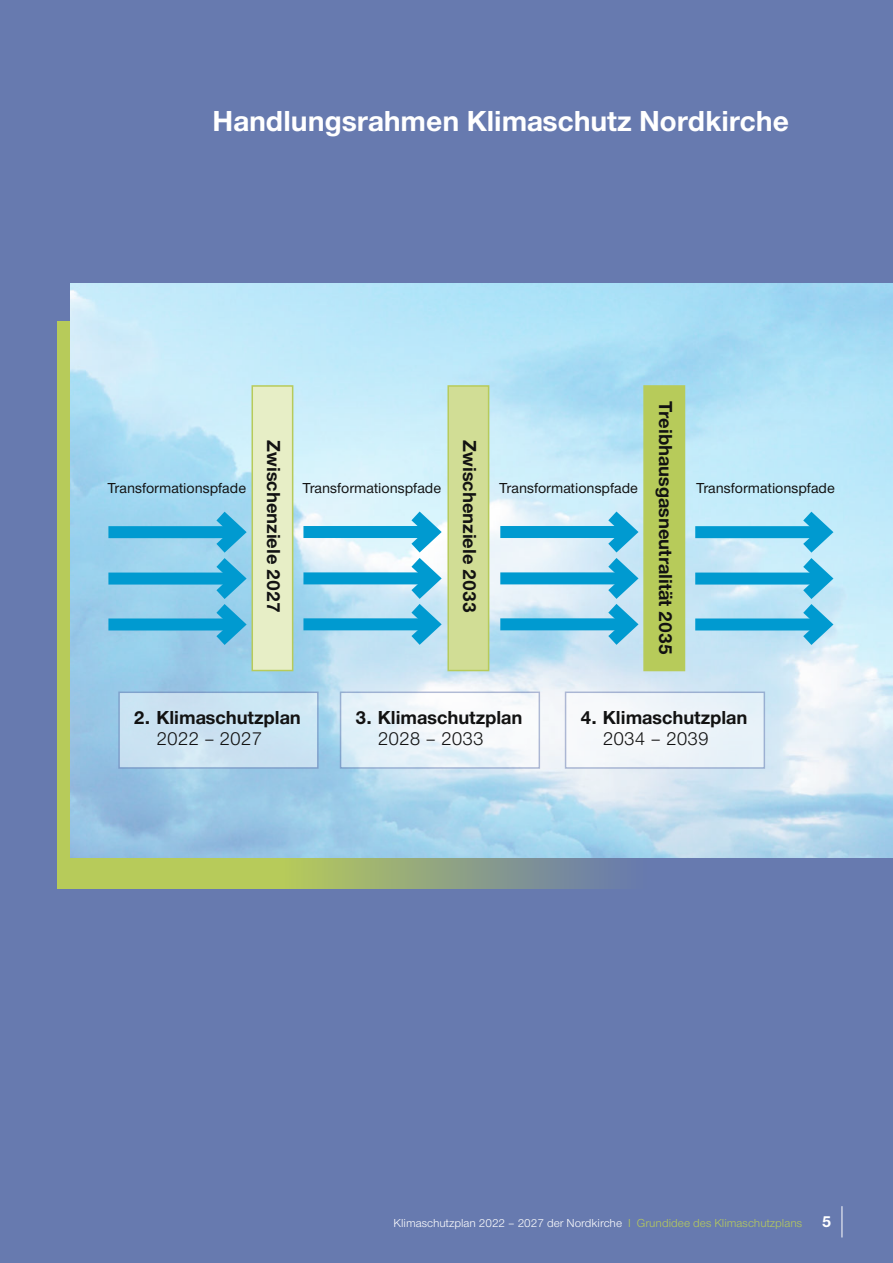
<style>
.page{position:relative;width:893px;height:1263px;background:#677aaf}
.page>*{position:absolute;margin:0;border:0;box-sizing:border-box;transform-origin:0 0}
.t1{font:700 30px "Nordelbica";color:#fff}
.t2{font:700 19.5px "Nordelbica";color:#121212}
.t3{font:19.5px "Nordelbica";color:#121212}
.t4{font:500 15px "Nordelbica";color:#121212}
.t5{font:12px "Nordelbica";color:#fff}
.s1{color:#b7cb5a}
.s2{font-weight:700;font-size:16.5px}
</style>
<div class="page">
<hr style="left:842px;top:1206px;width:1px;height:31px;background:#fff">
<svg style="left:57px;top:321px;width:537px;height:568px;background:#a8bb69"></svg>
<img style="left:70px;top:283px;width:823px;height:575px">
<div style="left:118px;top:691px;width:201px;height:78px;background:#cbe3f2;border:2px solid #677aaf"></div>
<svg style="left:340px;top:691px;width:200px;height:78px;background:#e9f1f7"></svg>
<div style="left:565px;top:691px;width:200px;height:78px;background:#eff4f9"></div>
<div style="left:251px;top:385px;width:42px;height:286px;background:#e7eec6;border:2px solid #b7cb5a"></div>
<div style="left:447px;top:385px;width:42px;height:286px;background:#d1dd95;border:2px solid #b7cb5a"></div>
<div style="left:643px;top:385px;width:42px;height:286px;background:#b7cb5a;border:2px solid #b7cb5a"></div>
<div style="left:108px;top:526px;width:130px;height:12px;background:#009ad0"></div>
<div style="left:108px;top:572px;width:130px;height:12px;background:#009ad0"></div>
<div style="left:108px;top:618px;width:130px;height:12px;background:#009ad0"></div>
<svg style="left:204px;top:500px;width:50px;height:146px"></svg>
<div style="left:303px;top:526px;width:130px;height:12px;background:#009ad0"></div>
<div style="left:303px;top:572px;width:130px;height:12px;background:#009ad0"></div>
<div style="left:303px;top:618px;width:130px;height:12px;background:#009ad0"></div>
<svg style="left:399px;top:499px;width:51px;height:147px"></svg>
<div style="left:500px;top:526px;width:130px;height:12px;background:#009ad0"></div>
<div style="left:500px;top:572px;width:130px;height:12px;background:#009ad0"></div>
<div style="left:500px;top:618px;width:130px;height:12px;background:#009ad0"></div>
<svg style="left:595px;top:499px;width:51px;height:147px"></svg>
<div style="left:695px;top:526px;width:130px;height:12px;background:#009ad0"></div>
<div style="left:695px;top:572px;width:130px;height:12px;background:#009ad0"></div>
<div style="left:695px;top:618px;width:130px;height:12px;background:#009ad0"></div>
<svg style="left:790px;top:500px;width:52px;height:146px"></svg>
<h1 class="t1" style="left:213px;top:106px;width:578px">Handlungsrahmen Klimaschutz Nordkirche</h1>
<p class="t2" style="left:675px;top:401px;width:256px;rotate:90deg">Treibhausgasneutralität 2035</p>
<p class="t2" style="left:284px;top:440px;width:174px;rotate:90deg">Zwischenziele 2027</p>
<p class="t2" style="left:480px;top:440px;width:174px;rotate:90deg">Zwischenziele 2033</p>
<p class="t4" style="left:107px;top:483px;width:140px">Transformationspfade</p>
<p class="t4" style="left:499px;top:483px;width:140px">Transformationspfade</p>
<p class="t4" style="left:696px;top:483px;width:140px">Transformationspfade</p>
<p class="t4" style="left:302px;top:483px;width:140px">Transformationspfade</p>
<p class="t2" style="left:134px;top:707px;width:169px">2. Klimaschutzplan</p>
<p class="t3" style="left:156px;top:728px;width:107px">2022 – 2027</p>
<p class="t2" style="left:355px;top:707px;width:169px">3. Klimaschutzplan</p>
<p class="t3" style="left:378px;top:728px;width:107px">2028 – 2033</p>
<p class="t2" style="left:580px;top:707px;width:169px">4. Klimaschutzplan</p>
<p class="t3" style="left:603px;top:728px;width:107px">2034 – 2039</p>
<p class="t5" style="left:394px;top:1217px;width:439px">Klimaschutzplan 2022 – 2027 der Nordkirche <span class="s1">I Grundidee des Klimaschutzplans</span> <span class="s2">5</span></p>
</div>
